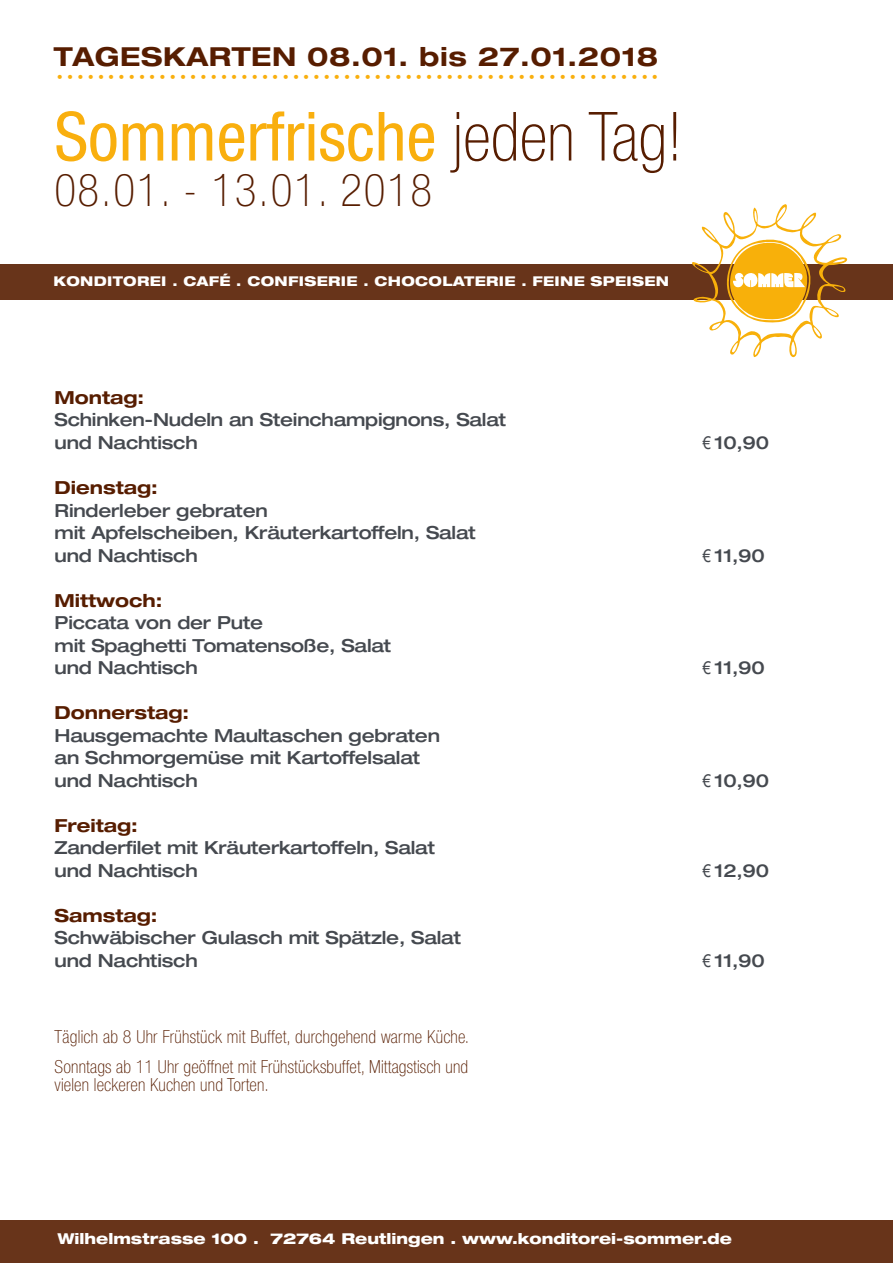
<style>
.page{position:relative;width:893px;height:1263px;background:#fff}
.page>*{position:absolute;margin:0;border:0;box-sizing:border-box;transform-origin:0 0}
.t1{font:condensed 67.95px "Helvetica Neue";color:#f9af0e}
.t2{font:100 condensed 45.3px "Helvetica Neue";letter-spacing:.035em;color:#571d00}
.t3{font:700 expanded 26.25px "Helvetica Neue";letter-spacing:.02em;color:#571d00}
.t4{font:500 expanded 18px/22.5px "Helvetica Neue";letter-spacing:-.01em;color:#45494f}
.t5{font:100 condensed 18px/30px "Helvetica Neue";letter-spacing:.01em;color:#571d00}
.t6{font:700 expanded 18px "Helvetica Neue";color:#571d00}
.t7{font:800 expanded 15px "Helvetica Neue";color:#fff}
.t8{font:800 expanded 13.5px "Helvetica Neue";letter-spacing:.025em;color:#fff}
.t9{font:300 10.95px "Futura LT";color:#f9af0e}
.s1{font-weight:100;color:#571d00}
.s2{font-family:"Arial Narrow";font-weight:400;font-stretch:normal}
</style>
<div class="page">
<div style="left:0;top:265px;width:893px;height:35px;background:#68341a"></div>
<div style="left:0;top:1220px;width:893px;height:43px;background:#68341a"></div>
<svg style="left:692px;top:204px;width:156px;height:153px"></svg>
<h3 class="t3" style="left:54px;top:40px;width:606px">TAGESKARTEN 08.01. bis 27.01.2018</h3>
<p class="t9" style="left:56px;top:70px;width:603px">•• • • • • • • • • • • • • • • • • • • • •• • • • • • • • • • • • • • • • • • • • •• • • • • • • • • • • • • • • •</p>
<h1 class="t1" style="left:54px;top:97px;width:629px">Sommerfrische <span class="s1">jeden Tag!</span></h1>
<h2 class="t2" style="left:54px;top:164px;width:379px">08.01. - 13.01. 2018</h2>
<p class="t8" style="left:54px;top:272px;width:617px">KONDITOREI . CAFÉ . CONFISERIE . CHOCOLATERIE . FEINE SPEISEN</p>
<p class="t6" style="left:55px;top:386px;width:91px">Montag:</p>
<p class="t4" style="left:55px;top:408px;width:453px">Schinken-Nudeln an Steinchampignons, Salat und Nachtisch</p>
<p class="t6" style="left:55px;top:476px;width:105px">Dienstag:</p>
<p class="t4" style="left:55px;top:498px;width:423px">Rinderleber gebraten<br>mit Apfelscheiben, Kräuterkartoffeln, Salat und Nachtisch</p>
<p class="t6" style="left:55px;top:589px;width:110px">Mittwoch:</p>
<p class="t4" style="left:55px;top:611px;width:338px">Piccata von der Pute<br>mit Spaghetti Tomatensoße, Salat und Nachtisch</p>
<p class="t6" style="left:55px;top:701px;width:136px">Donnerstag:</p>
<p class="t4" style="left:55px;top:723px;width:387px">Hausgemachte Maultaschen gebraten an Schmorgemüse mit Kartoffelsalat und Nachtisch</p>
<p class="t6" style="left:55px;top:814px;width:85px">Freitag:</p>
<p class="t4" style="left:55px;top:836px;width:382px">Zanderfilet mit Kräuterkartoffeln, Salat und Nachtisch</p>
<p class="t6" style="left:55px;top:904px;width:105px">Samstag:</p>
<p class="t4" style="left:55px;top:926px;width:408px">Schwäbischer Gulasch mit Spätzle, Salat und Nachtisch</p>
<p class="t5" style="left:55px;top:1021px;width:416px">Täglich ab 8 Uhr Frühstück mit Buffet, durchgehend warme Küche.<br>Sonntags ab 11 Uhr geöffnet mit Frühstücksbuffet, Mittagstisch und</p>
<p class="t5" style="left:55px;top:1069px;width:216px">vielen leckeren Kuchen und Torten.</p>
<p class="t4" style="left:703px;top:431px;width:68px"><span class="s2">€</span> 10,90</p>
<p class="t4" style="left:703px;top:543px;width:63px"><span class="s2">€</span> 11,90</p>
<p class="t4" style="left:703px;top:656px;width:63px"><span class="s2">€</span> 11,90</p>
<p class="t4" style="left:703px;top:768px;width:68px"><span class="s2">€</span> 10,90</p>
<p class="t4" style="left:703px;top:858px;width:68px"><span class="s2">€</span> 12,90</p>
<p class="t4" style="left:703px;top:948px;width:63px"><span class="s2">€</span> 11,90</p>
<p class="t7" style="left:57px;top:1229px;width:676px">Wilhelmstrasse 100 . 72764 Reutlingen . www.konditorei-sommer.de</p>
</div>
